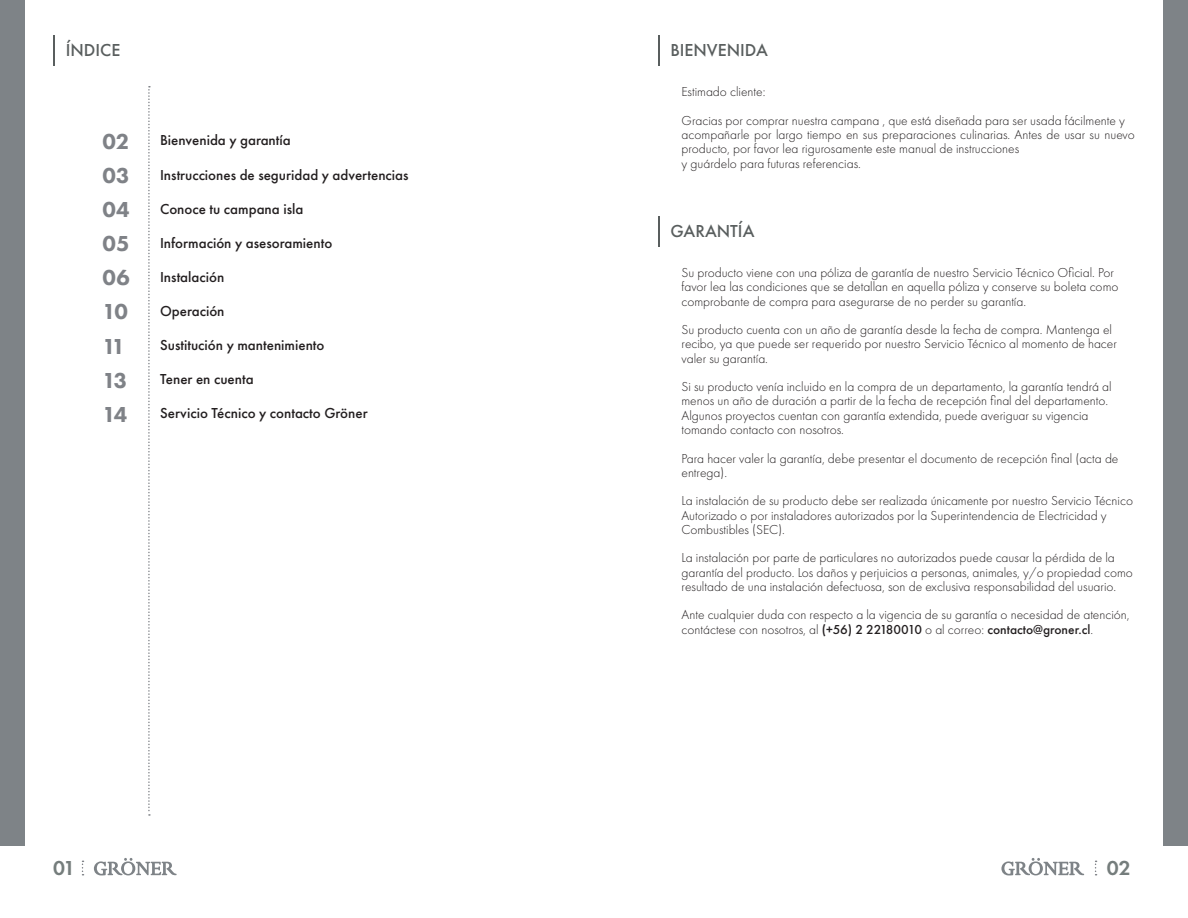
<style>
.page{position:relative;width:1188px;height:918px;background:#fff}
.page>*{position:absolute;margin:0;border:0;box-sizing:border-box;transform-origin:0 0}
.t1{font:800 22.5px/34px "Futura PT";letter-spacing:-.01em;color:#7f8287}
.t2{font:600 21px "Futura PT";color:#757d7c}
.t3{font:500 18px "Futura PT";color:#595e5e}
.t4{font:500 15px "Futura PT";color:#231f20}
.t5{font:300 13.5px/14.2px "Futura PT";color:#231f20}
.s1{font-weight:500}
</style>
<div class="page">
<svg style="left:82px;top:861px;width:2px;height:14px"></svg>
<svg style="left:94px;top:858px;width:83px;height:18px"></svg>
<svg style="left:1095px;top:861px;width:2px;height:14px"></svg>
<svg style="left:1001px;top:858px;width:84px;height:18px"></svg>
<div style="left:0;top:0;width:25px;height:845px;background:#7e8387"></div>
<div style="left:1163px;top:0;width:25px;height:845px;background:#7e8387"></div>
<hr style="left:658px;top:35px;width:2px;height:30px;background:#595e5e">
<hr style="left:658px;top:216px;width:2px;height:30px;background:#595e5e">
<hr style="left:53px;top:35px;width:2px;height:30px;background:#595e5e">
<svg style="left:148px;top:86px;width:2px;height:730px"></svg>
<h3 class="t3" style="left:66px;top:39px;width:56px">ÍNDICE</h3>
<h1 class="t1" style="left:103px;top:124px;width:28px">02</h1>
<p class="t4" style="left:160px;top:131px;width:132px">Bienvenida y garantía</p>
<h1 class="t1" style="left:103px;top:158px;width:28px">03</h1>
<p class="t4" style="left:160px;top:166px;width:250px">Instrucciones de seguridad y advertencias</p>
<h1 class="t1" style="left:103px;top:192px;width:28px">04<br>05</h1>
<p class="t4" style="left:160px;top:200px;width:145px">Conoce tu campana isla</p>
<p class="t4" style="left:160px;top:234px;width:174px">Información y asesoramiento</p>
<p class="t4" style="left:160px;top:268px;width:66px">Instalación</p>
<p class="t4" style="left:160px;top:302px;width:66px">Operación</p>
<h1 class="t1" style="left:103px;top:260px;width:29px">06<br>10</h1>
<h1 class="t1" style="left:103px;top:329px;width:24px">11</h1>
<h1 class="t1" style="left:103px;top:363px;width:26px">13<br>14</h1>
<p class="t4" style="left:160px;top:336px;width:166px">Sustitución y mantenimiento</p>
<p class="t4" style="left:160px;top:370px;width:95px">Tener en cuenta</p>
<p class="t4" style="left:160px;top:404px;width:209px">Servicio Técnico y contacto Gröner</p>
<h3 class="t3" style="left:670px;top:39px;width:99px">BIENVENIDA</h3>
<p class="t5" style="left:682px;top:78px;width:445px;line-height:28.5px">Estimado cliente:<br>Gracias por comprar nuestra campana , que está diseñada para ser usada fácilmente y</p>
<p class="t5" style="left:682px;top:128px;width:455px">acompañarle por largo tiempo en sus preparaciones culinarias. Antes de usar su nuevo producto, por favor lea rigurosamente este manual de instrucciones<br>y guárdelo para futuras referencias.</p>
<h3 class="t3" style="left:670px;top:220px;width:86px">GARANTÍA</h3>
<p class="t5" style="left:682px;top:266px;width:438px">Su producto viene con una póliza de garantía de nuestro Servicio Técnico Oficial. Por favor lea las condiciones que se detallan en aquella póliza y conserve su boleta como comprobante de compra para asegurarse de no perder su garantía.</p>
<p class="t5" style="left:682px;top:323px;width:437px">Su producto cuenta con un año de garantía desde la fecha de compra. Mantenga el recibo, ya que puede ser requerido por nuestro Servicio Técnico al momento de hacer valer su garantía.</p>
<p class="t5" style="left:682px;top:380px;width:432px">Si su producto venía incluido en la compra de un departamento, la garantía tendrá al menos un año de duración a partir de la fecha de recepción final del departamento.<br>Algunos proyectos cuentan con garantía extendida, puede averiguar su vigencia tomando contacto con nosotros.</p>
<p class="t5" style="left:682px;top:451px;width:439px">Para hacer valer la garantía, debe presentar el documento de recepción final (acta de entrega).</p>
<p class="t5" style="left:682px;top:494px;width:453px">La instalación de su producto debe ser realizada únicamente por nuestro Servicio Técnico<br>Autorizado o por instaladores autorizados por la Superintendencia de Electricidad y<br>Combustibles (SEC).</p>
<p class="t5" style="left:682px;top:551px;width:453px">La instalación por parte de particulares no autorizados puede causar la pérdida de la garantía del producto. Los daños y perjuicios a personas, animales, y/o propiedad como resultado de una instalación defectuosa, son de exclusiva responsabilidad del usuario.</p>
<p class="t5" style="left:682px;top:608px;width:450px">Ante cualquier duda con respecto a la vigencia de su garantía o necesidad de atención, contáctese con nosotros, al <span class="s1">(+56) 2 22180010</span> o al correo: <span class="s1">contacto@groner.cl</span>.</p>
<h2 class="t2" style="left:53px;top:855px;width:24px">01</h2>
<h2 class="t2" style="left:1107px;top:855px;width:25px">02</h2>
</div>
